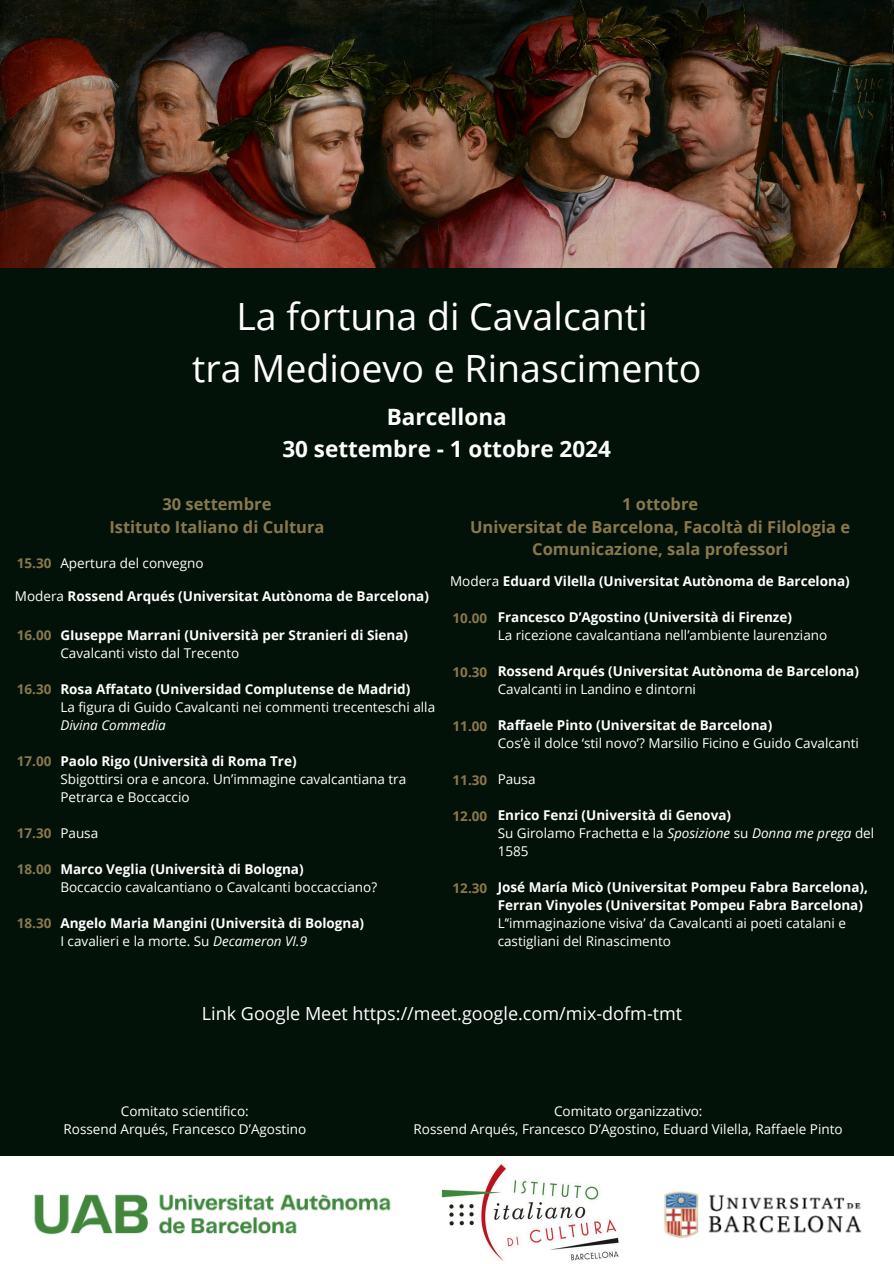
<style>
.page{position:relative;width:894px;height:1264px;background:#fff}
.page>*{position:absolute;margin:0;border:0;box-sizing:border-box;transform-origin:0 0}
.t1{font:37.5px/51.8px "Open Sans";color:#fff;text-align:center}
.t2{font:700 22.5px/31.5px "Open Sans";color:#fff;text-align:center}
.t3{font:18px "Open Sans";color:#fff}
.t4{font:700 16.5px/22.5px "Open Sans";color:#89784c;text-align:center}
.t5{font:13.5px/18px "Open Sans";color:#fff}
.t6{font:700 13.5px "Open Sans";color:#fff}
.t7{font:700 13.5px "Open Sans";color:#89784c}
.s1{font-weight:400}
.s2{font-style:italic}
</style>
<div class="page">
<div style="left:0;top:0;width:893px;height:1263px;background:#031209"></div>
<img style="left:0;top:0;width:893px;height:268px">
<div style="left:0;top:1156px;width:893px;height:107px;background:#fff"></div>
<img style="left:656px;top:1185px;width:211px;height:55px">
<img style="left:430px;top:1159px;width:194px;height:102px">
<img style="left:23px;top:1183px;width:375px;height:57px">
<h5 class="t1" style="left:192px;top:289px;width:510px">La fortuna di Cavalcanti<br>tra Medioevo e Rinascimento</h5>
<h5 class="t2" style="left:282px;top:400px;width:330px">Barcellona<br>30 settembre - 1 ottobre 2024</h5>
<h5 class="t4" style="left:109px;top:492px;width:216px">30 settembre<br>Istituto Italiano di Cultura</h5>
<p class="t7" style="left:17px;top:553px;width:36px">15.30</p>
<h5 class="t5" style="left:60px;top:553px;width:145px">Apertura del convegno</h5>
<p class="t4" style="left:470px;top:492px;width:381px">1 ottobre<br>Universitat de Barcelona, Facoltà di Filologia e<br>Comunicazione, sala professori</p>
<p class="t6" style="left:450px;top:571px;width:401px"><span class="s1">Modera</span> Eduard Vilella (Universitat Autònoma de Barcelona)</p>
<p class="t6" style="left:15px;top:587px;width:415px"><span class="s1">Modera</span> Rossend Arqués (Universitat Autònoma de Barcelona)</p>
<p class="t7" style="left:17px;top:625px;width:36px">16.00</p>
<p class="t7" style="left:17px;top:679px;width:36px">16.30</p>
<p class="t7" style="left:17px;top:751px;width:36px">17.00</p>
<h5 class="t7" style="left:17px;top:823px;width:36px">17.30</h5>
<h5 class="t7" style="left:17px;top:859px;width:36px">18.00</h5>
<h5 class="t7" style="left:17px;top:913px;width:36px">18.30</h5>
<h5 class="t6" style="left:60px;top:625px;width:349px">GIuseppe Marrani (Università per Stranieri di Siena)</h5>
<h5 class="t5" style="left:60px;top:643px;width:180px">Cavalcanti visto dal Trecento</h5>
<h5 class="t6" style="left:60px;top:679px;width:351px">Rosa Affatato (Universidad Complutense de Madrid)</h5>
<p class="t5" style="left:60px;top:697px;width:376px">La figura di Guido Cavalcanti nei commenti trecenteschi alla<br><span class="s2">Divina Commedia</span></p>
<p class="t6" style="left:60px;top:751px;width:238px">Paolo Rigo (Università di Roma Tre)</p>
<p class="t5" style="left:60px;top:769px;width:347px">Sbigottirsi ora e ancora. Un’immagine cavalcantiana tra<br>Petrarca e Boccaccio</p>
<p class="t5" style="left:60px;top:823px;width:39px">Pausa</p>
<p class="t6" style="left:60px;top:859px;width:245px">Marco Veglia (Università di Bologna)</p>
<p class="t5" style="left:60px;top:877px;width:318px">Boccaccio cavalcantiano o Cavalcanti boccacciano?</p>
<p class="t6" style="left:60px;top:913px;width:305px">Angelo Maria Mangini (Università di Bologna)</p>
<p class="t5" style="left:60px;top:931px;width:248px">I cavalieri e la morte. Su <span class="s2">Decameron VI.9</span></p>
<h4 class="t7" style="left:452px;top:609px;width:36px">10.00</h4>
<p class="t7" style="left:452px;top:663px;width:36px">10.30</p>
<p class="t7" style="left:452px;top:717px;width:36px">11.00</p>
<p class="t7" style="left:452px;top:771px;width:36px">11.30</p>
<p class="t7" style="left:452px;top:807px;width:36px">12.00</p>
<p class="t7" style="left:452px;top:879px;width:36px">12.30</p>
<p class="t6" style="left:497px;top:607px;width:296px">Francesco D’Agostino (Università di Firenze)</p>
<p class="t5" style="left:497px;top:625px;width:331px">La ricezione cavalcantiana nell’ambiente laurenziano</p>
<p class="t6" style="left:497px;top:661px;width:363px">Rossend Arqués (Universitat Autònoma de Barcelona)</p>
<p class="t5" style="left:497px;top:679px;width:200px">Cavalcanti in Landino e dintorni</p>
<p class="t6" style="left:497px;top:715px;width:276px">Raffaele Pinto (Universitat de Barcelona)</p>
<p class="t5" style="left:497px;top:733px;width:362px">Cos’è il dolce ‘stil novo’? Marsilio Ficino e Guido Cavalcanti</p>
<p class="t5" style="left:497px;top:769px;width:39px">Pausa</p>
<p class="t6" style="left:497px;top:805px;width:235px">Enrico Fenzi (Università di Genova)</p>
<p class="t5" style="left:497px;top:823px;width:378px">Su Girolamo Frachetta e la <span class="s2">Sposizione</span> su <span class="s2">Donna me prega</span> del<br>1585</p>
<p class="t6" style="left:497px;top:877px;width:372px">José María Micò (Universitat Pompeu Fabra Barcelona),</p>
<p class="t6" style="left:497px;top:895px;width:366px">Ferran Vinyoles (Universitat Pompeu Fabra Barcelona)</p>
<p class="t5" style="left:497px;top:913px;width:350px">L’‘immaginazione visiva’ da Cavalcanti ai poeti catalani e castigliani del Rinascimento</p>
<p class="t3" style="left:202px;top:1001px;width:481px">Link Google Meet https://meet.google.com/mix-dofm-tmt</p>
<h5 class="t5" style="left:121px;top:1102px;width:129px">Comitato scientifico:</h5>
<h5 class="t5" style="left:63px;top:1120px;width:244px">Rossend Arqués, Francesco D’Agostino</h5>
<h5 class="t5" style="left:554px;top:1102px;width:150px">Comitato organizzativo:</h5>
<p class="t5" style="left:413px;top:1120px;width:430px">Rossend Arqués, Francesco D’Agostino, Eduard Vilella, Raffaele Pinto</p>
</div>
